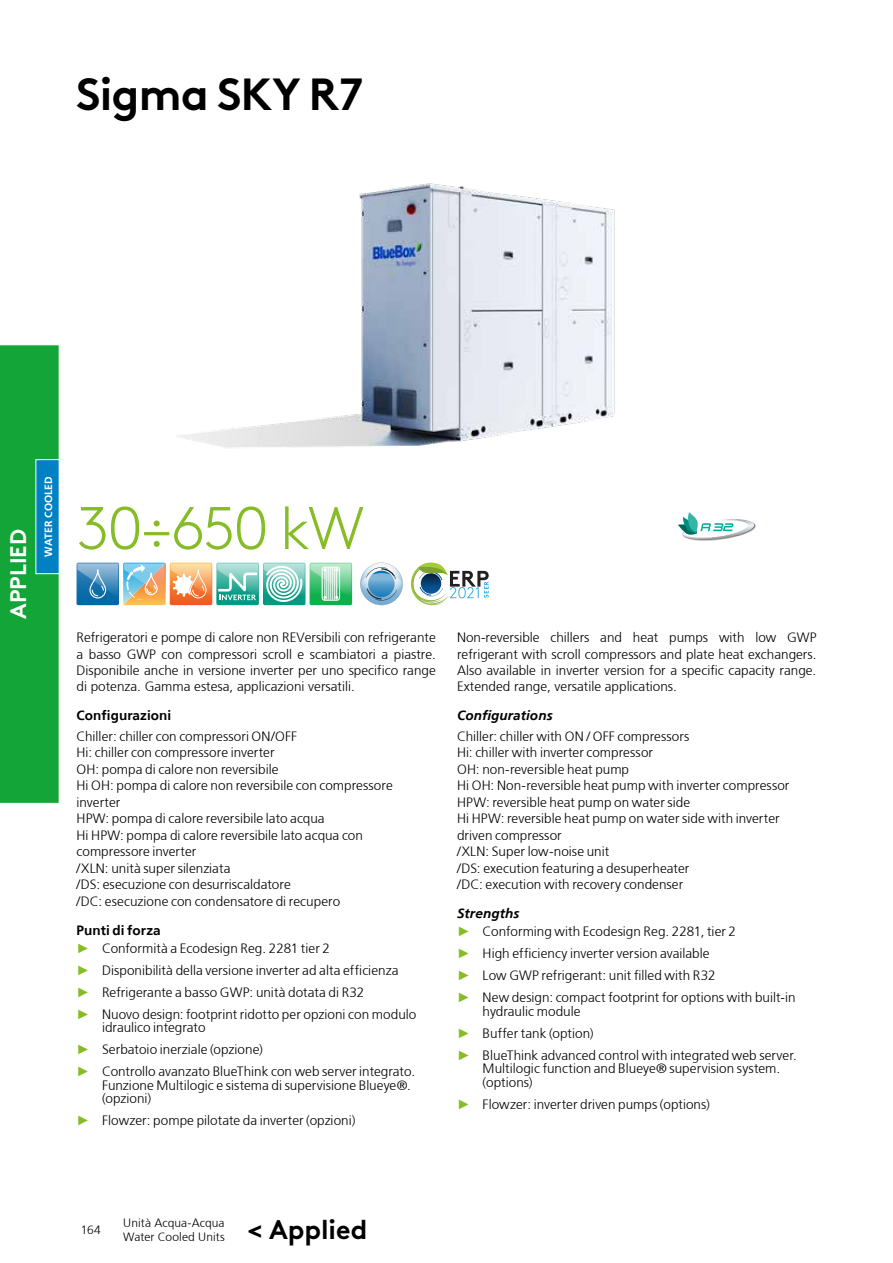
<style>
.page{position:relative;width:893px;height:1263px;background:#fff}
.page>*{position:absolute;margin:0;border:0;box-sizing:border-box;transform-origin:0 0}
.t1{font:300 60px "Swegon Brown";letter-spacing:-.035em;color:#86bc25}
.t2{font:700 45px "Swegon Brown";letter-spacing:-.015em;color:#000}
.t3{font:700 27px "Swegon Brown";color:#000}
.t4{font:700 22.5px "Swegon Brown";color:#fff}
.t5{font:300 13.5px/16.5px "Frutiger";color:#000}
.t6{font:700 13.5px "Frutiger";letter-spacing:.005em;color:#000}
.t7{font:italic 700 13.5px "Frutiger";letter-spacing:.005em;color:#000}
.t8{font:300 12px/14.4px "Frutiger";letter-spacing:.005em;color:#000}
.t9{font:700 10.5px "Frutiger";color:#fff}
.s1{font-weight:700}
.s2{font-family:"Arial";font-weight:400;color:#86bc25}
.s3{font-weight:700;font-style:italic}
</style>
<div class="page">
<img style="left:176px;top:183px;width:439px;height:265px">
<svg style="left:678px;top:512px;width:77px;height:29px"></svg>
<svg style="left:77px;top:563px;width:275px;height:42px"></svg>
<svg style="left:360px;top:563px;width:43px;height:42px"></svg>
<svg style="left:411px;top:563px;width:78px;height:42px"></svg>
<div style="left:0;top:344px;width:60px;height:460px;background:#13a538"></div>
<div style="left:36px;top:459px;width:24px;height:115px;background:#0081c3;border:1px solid #fff"></div>
<h2 class="t2" style="left:77px;top:58px;width:288px">Sigma SKY R7</h2>
<h3 class="t4" style="left:0;top:619px;width:91px;rotate:-90deg">APPLIED</h3>
<p class="t9" style="left:42px;top:557px;width:82px;rotate:-90deg">WATER COOLED</p>
<h1 class="t1" style="left:77px;top:484px;width:289px">30÷650 kW</h1>
<p class="t5" style="left:77px;top:629px;width:361px;text-align:justify">Refrigeratori e pompe di calore non REVersibili con refrigerante a basso GWP con compressori scroll e scambiatori a piastre.<br>Disponibile anche in versione inverter per uno specifico range di potenza. Gamma estesa, applicazioni versatili.</p>
<p class="t6" style="left:77px;top:707px;width:96px">Configurazioni</p>
<p class="t5" style="left:77px;top:728px;width:318px">Chiller: chiller con compressori ON/OFF<br>Hi: chiller con compressore inverter<br>OH: pompa di calore non reversibile<br>Hi OH: pompa di calore non reversibile con compressore inverter<br>HPW: pompa di calore reversibile lato acqua<br>Hi HPW: pompa di calore reversibile lato acqua con compressore inverter<br>/XLN: unità super silenziata<br>/DS: esecuzione con desurriscaldatore<br>/DC: esecuzione con condensatore di recupero</p>
<p class="t5" style="left:77px;top:921px;width:255px;line-height:17.7px"><span class="s1">Punti di forza<br></span><span class="s2">►</span> Conformità a Ecodesign Reg. 2281 tier 2</p>
<p class="t5" style="left:77px;top:959px;width:341px;line-height:22px"><span class="s2">►</span> Disponibilità della versione inverter ad alta efficienza<br><span class="s2">►</span> Refrigerante a basso GWP: unità dotata di R32<br><span class="s2">►</span> Nuovo design: footprint ridotto per opzioni con modulo</p>
<p class="t5" style="left:77px;top:1016px;width:340px;line-height:22px;text-indent:26px">idraulico integrato<br><span class="s2">►</span> Serbatoio inerziale (opzione)<br><span class="s2">►</span> Controllo avanzato BlueThink con web server integrato.</p>
<p class="t5" style="left:102px;top:1078px;width:310px;line-height:13.5px">Funzione Multilogic e sistema di supervisione Blueye®. (opzioni)</p>
<p class="t5" style="left:77px;top:1112px;width:281px"><span class="s2">►</span> Flowzer: pompe pilotate da inverter (opzioni)</p>
<p class="t5" style="left:457px;top:629px;width:361px;text-align:justify">Non-reversible chillers and heat pumps with low GWP refrigerant with scroll compressors and plate heat exchangers.<br>Also available in inverter version for a specific capacity range.<br>Extended range, versatile applications.</p>
<p class="t7" style="left:457px;top:707px;width:97px">Configurations</p>
<p class="t5" style="left:457px;top:728px;width:334px">Chiller: chiller with ON / OFF compressors<br>Hi: chiller with inverter compressor<br>OH: non-reversible heat pump<br>Hi OH: Non-reversible heat pump with inverter compressor HPW: reversible heat pump on water side<br>Hi HPW: reversible heat pump on water side with inverter driven compressor<br>/XLN: Super low-noise unit<br>/DS: execution featuring a desuperheater<br>/DC: execution with recovery condenser</p>
<p class="t5" style="left:457px;top:905px;width:280px;line-height:17.7px"><span class="s3">Strengths<br></span><span class="s2">►</span> Conforming with Ecodesign Reg. 2281, tier 2</p>
<p class="t5" style="left:457px;top:942px;width:340px;line-height:22px"><span class="s2">►</span> High efficiency inverter version available<br><span class="s2">►</span> Low GWP refrigerant: unit filled with R32<br><span class="s2">►</span> New design: compact footprint for options with built-in</p>
<p class="t5" style="left:457px;top:1000px;width:341px;line-height:22px;text-indent:26px">hydraulic module<br><span class="s2">►</span> Buffer tank (option)<br><span class="s2">►</span> BlueThink advanced control with integrated web server.</p>
<p class="t5" style="left:483px;top:1062px;width:299px;line-height:13.5px">Multilogic function and Blueye® supervision system. (options)</p>
<p class="t5" style="left:457px;top:1096px;width:254px"><span class="s2">►</span> Flowzer: inverter driven pumps (options)</p>
<p class="t8" style="left:81px;top:1223px;width:22px">164</p>
<p class="t8" style="left:123px;top:1215px;width:103px">Unità Acqua-Acqua<br>Water Cooled Units</p>
<h3 class="t3" style="left:247px;top:1208px;width:122px">&lt; Applied</h3>
</div>
